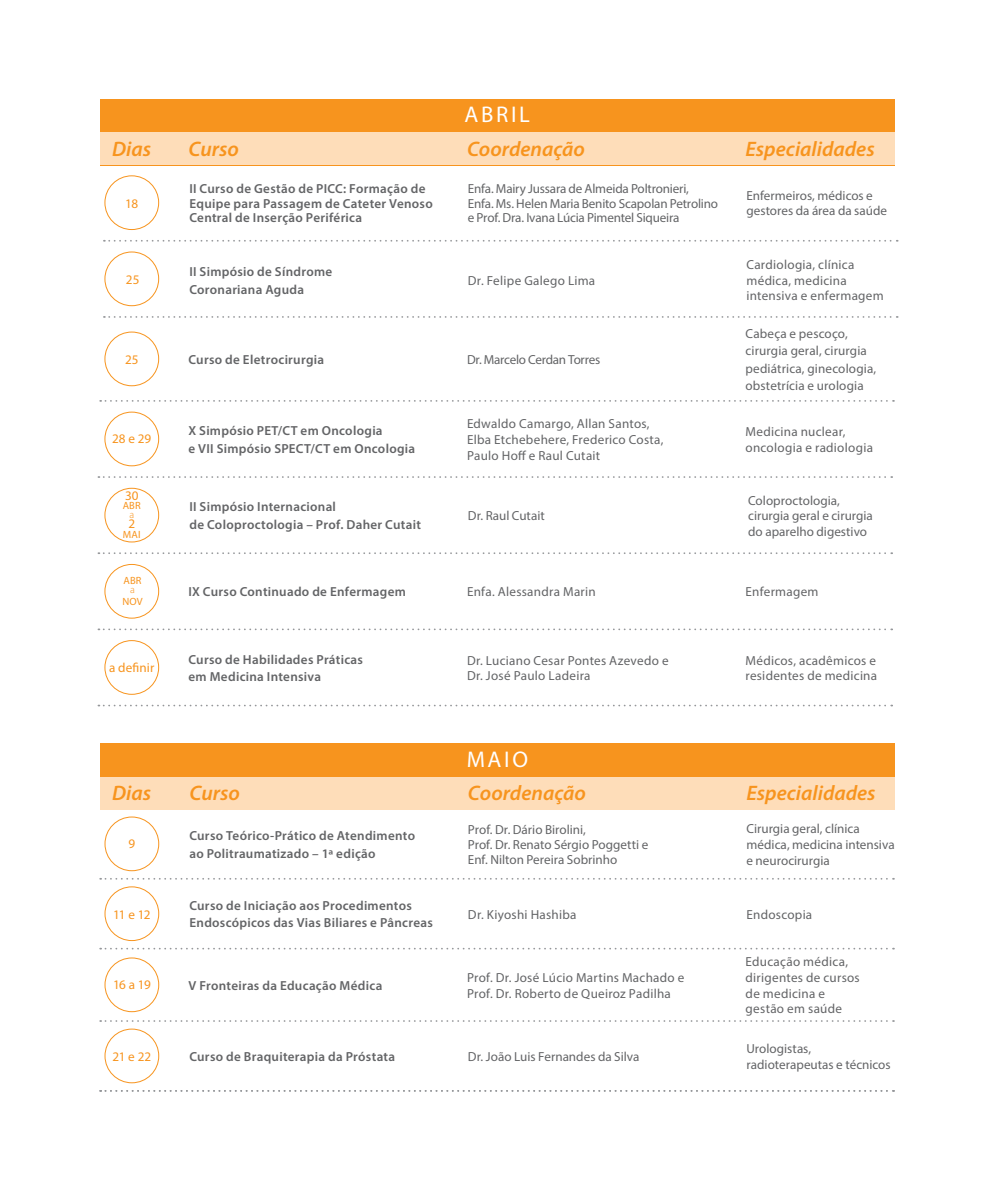
<style>
.page{position:relative;width:993px;height:1191px;background:#fff}
.page>*{position:absolute;margin:0;border:0;box-sizing:border-box;transform-origin:0 0}
.t1{font:22.75px "Myriad Pro";letter-spacing:.115em;color:#fff}
.t2{font:italic 600 21px "Myriad Pro";color:#f7941e}
.t3{font:13.12px/15.8px "Myriad Pro";letter-spacing:.01em;color:#636466}
.t4{font:600 13.12px/17.5px "Myriad Pro";letter-spacing:.02em;color:#636466}
.t5{font:13.12px/14.9px "Myriad Pro";letter-spacing:-.015em;color:#636466}
.t6{font:13.12px "Myriad Pro";letter-spacing:.005em;color:#f7941e}
.t7{font:13.12px "Myriad Pro";letter-spacing:-.02em;color:#636466}
.t8{font:10.5px "Myriad Pro";letter-spacing:.015em;color:#f7941e}
.t9{font:300 10.5px "Myriad Pro";color:#f7941e}
</style>
<div class="page">
<svg style="left:100px;top:878px;width:793px;height:1px"></svg>
<svg style="left:100px;top:947px;width:793px;height:2px"></svg>
<svg style="left:100px;top:1090px;width:793px;height:1px"></svg>
<div style="left:100px;top:743px;width:794px;height:67px;background:#f7941e"></div>
<div style="left:100px;top:777px;width:794px;height:33px;background:#feddb9"></div>
<div style="left:104px;top:816px;width:55px;height:55px;border:1px solid #f7941e;border-radius:50%"></div>
<div style="left:104px;top:886px;width:55px;height:55px;border:1px solid #f7941e;border-radius:50%"></div>
<div style="left:104px;top:1028px;width:55px;height:55px;border:1px solid #f7941e;border-radius:50%"></div>
<svg style="left:100px;top:1020px;width:793px;height:2px"></svg>
<div style="left:104px;top:957px;width:55px;height:55px;border:1px solid #f7941e;border-radius:50%"></div>
<svg style="left:98px;top:628px;width:793px;height:2px"></svg>
<svg style="left:98px;top:704px;width:793px;height:2px"></svg>
<svg style="left:98px;top:552px;width:793px;height:2px"></svg>
<svg style="left:98px;top:476px;width:793px;height:2px"></svg>
<div style="left:104px;top:640px;width:55px;height:54px;border:1px solid #f7941e;border-radius:50%"></div>
<div style="left:100px;top:99px;width:794px;height:66px;background:#f7941e"></div>
<div style="left:100px;top:132px;width:794px;height:33px;background:#feddb9"></div>
<div style="left:104px;top:564px;width:55px;height:54px;border:1px solid #f7941e;border-radius:50%"></div>
<div style="left:104px;top:488px;width:55px;height:54px;border:1px solid #f7941e;border-radius:50%"></div>
<div style="left:104px;top:175px;width:55px;height:55px;border:1px solid #f7941e;border-radius:50%"></div>
<svg style="left:104px;top:316px;width:793px;height:2px"></svg>
<div style="left:104px;top:251px;width:55px;height:55px;border:1px solid #f7941e;border-radius:50%"></div>
<svg style="left:104px;top:240px;width:793px;height:2px"></svg>
<svg style="left:100px;top:400px;width:793px;height:2px"></svg>
<div style="left:104px;top:412px;width:55px;height:54px;border:1px solid #f7941e;border-radius:50%"></div>
<div style="left:104px;top:331px;width:55px;height:55px;border:1px solid #f7941e;border-radius:50%"></div>
<h1 class="t1" style="left:464px;top:101px;width:67px">ABRIL</h1>
<h2 class="t2" style="left:112px;top:136px;width:40px">Dias</h2>
<h2 class="t2" style="left:188px;top:136px;width:52px">Curso</h2>
<h2 class="t2" style="left:467px;top:136px;width:119px">Coordenação</h2>
<h2 class="t2" style="left:745px;top:136px;width:131px">Especialidades</h2>
<p class="t5" style="left:467px;top:181px;width:252px">Enfa. Mairy Jussara de Almeida Poltronieri,<br>Enfa. Ms. Helen Maria Benito Scapolan Petrolino e Prof. Dra. Ivana Lúcia Pimentel Siqueira</p>
<p class="t4" style="left:189px;top:180px;width:245px;line-height:14.9px">II Curso de Gestão de PICC: Formação de<br>Equipe para Passagem de Cateter Venoso<br>Central de Inserção Periférica</p>
<p class="t6" style="left:125px;top:195px;width:14px">18</p>
<p class="t3" style="left:746px;top:187px;width:142px">Enfermeiros, médicos e gestores da área da saúde</p>
<p class="t6" style="left:126px;top:272px;width:15px">25</p>
<p class="t4" style="left:189px;top:263px;width:144px">II Simpósio de Síndrome<br>Coronariana Aguda</p>
<p class="t6" style="left:125px;top:351px;width:15px">25</p>
<p class="t4" style="left:188px;top:350px;width:137px">Curso de Eletrocirurgia</p>
<p class="t3" style="left:467px;top:273px;width:129px">Dr. Felipe Galego Lima</p>
<p class="t7" style="left:467px;top:351px;width:135px">Dr. Marcelo Cerdan Torres</p>
<p class="t3" style="left:746px;top:256px;width:139px">Cardiologia, clínica médica, medicina intensiva e enfermagem</p>
<p class="t3" style="left:745px;top:324px;width:132px;line-height:17.5px">Cabeça e pescoço, cirurgia geral, cirurgia pediátrica, ginecologia, obstetrícia e urologia</p>
<p class="t3" style="left:467px;top:415px;width:198px">Edwaldo Camargo, Allan Santos,<br>Elba Etchebehere, Frederico Costa,<br>Paulo Hoff e Raul Cutait</p>
<p class="t4" style="left:188px;top:421px;width:228px">X Simpósio PET/CT em Oncologia<br>e VII Simpósio SPECT/CT em Oncologia</p>
<p class="t6" style="left:112px;top:430px;width:41px">28 e 29</p>
<p class="t3" style="left:745px;top:423px;width:129px">Medicina nuclear, oncologia e radiologia</p>
<p class="t6" style="left:125px;top:488px;width:15px">30</p>
<p class="t9" style="left:129px;top:508px;width:6px">a</p>
<p class="t6" style="left:128px;top:516px;width:8px">2</p>
<p class="t8" style="left:123px;top:528px;width:19px">MAI</p>
<p class="t8" style="left:123px;top:499px;width:20px">ABR</p>
<p class="t8" style="left:123px;top:574px;width:20px">ABR</p>
<p class="t9" style="left:130px;top:583px;width:6px">a</p>
<p class="t8" style="left:122px;top:595px;width:22px">NOV</p>
<p class="t4" style="left:189px;top:498px;width:233px">II Simpósio Internacional<br>de Coloproctologia – Prof. Daher Cutait</p>
<p class="t3" style="left:467px;top:507px;width:78px">Dr. Raul Cutait</p>
<p class="t3" style="left:748px;top:492px;width:126px">Coloproctologia, cirurgia geral e cirurgia do aparelho digestivo</p>
<p class="t4" style="left:188px;top:583px;width:219px">IX Curso Continuado de Enfermagem</p>
<p class="t3" style="left:467px;top:584px;width:130px">Enfa. Alessandra Marin</p>
<p class="t3" style="left:745px;top:584px;width:74px">Enfermagem</p>
<p class="t4" style="left:188px;top:650px;width:176px">Curso de Habilidades Práticas em Medicina Intensiva</p>
<p class="t6" style="left:109px;top:660px;width:47px">a definir</p>
<p class="t3" style="left:745px;top:652px;width:133px">Médicos, acadêmicos e residentes de medicina</p>
<p class="t3" style="left:467px;top:652px;width:203px">Dr. Luciano Cesar Pontes Azevedo e<br>Dr. José Paulo Ladeira</p>
<h1 class="t1" style="left:466px;top:745px;width:63px">MAIO</h1>
<h2 class="t2" style="left:112px;top:780px;width:40px">Dias</h2>
<h2 class="t2" style="left:189px;top:780px;width:52px">Curso</h2>
<h2 class="t2" style="left:468px;top:780px;width:119px">Coordenação</h2>
<h2 class="t2" style="left:746px;top:780px;width:131px">Especialidades</h2>
<p class="t6" style="left:128px;top:836px;width:8px">9</p>
<p class="t4" style="left:189px;top:826px;width:227px">Curso Teórico-Prático de Atendimento ao Politraumatizado – 1ª edição</p>
<p class="t3" style="left:468px;top:822px;width:182px;line-height:14.9px">Prof. Dr. Dário Birolini,<br>Prof. Dr. Renato Sérgio Poggetti e<br>Enf. Nilton Pereira Sobrinho</p>
<p class="t3" style="left:746px;top:820px;width:150px">Cirurgia geral, clínica médica, medicina intensiva e neurocirurgia</p>
<p class="t4" style="left:189px;top:896px;width:245px">Curso de Iniciação aos Procedimentos<br>Endoscópicos das Vias Biliares e Pâncreas</p>
<p class="t6" style="left:113px;top:906px;width:39px">11 e 12</p>
<p class="t3" style="left:468px;top:906px;width:110px">Dr. Kiyoshi Hashiba</p>
<p class="t3" style="left:746px;top:906px;width:67px">Endoscopia</p>
<p class="t6" style="left:113px;top:976px;width:39px">16 a 19</p>
<p class="t4" style="left:188px;top:976px;width:195px">V Fronteiras da Educação Médica</p>
<p class="t3" style="left:467px;top:969px;width:219px">Prof. Dr. José Lúcio Martins Machado e<br>Prof. Dr. Roberto de Queiroz Padilha</p>
<p class="t3" style="left:745px;top:953px;width:116px">Educação médica, dirigentes de cursos de medicina e gestão em saúde</p>
<p class="t6" style="left:112px;top:1048px;width:40px">21 e 22</p>
<p class="t3" style="left:746px;top:1040px;width:146px">Urologistas, radioterapeutas e técnicos</p>
<p class="t4" style="left:189px;top:1047px;width:207px">Curso de Braquiterapia da Próstata</p>
<p class="t3" style="left:468px;top:1048px;width:173px">Dr. João Luis Fernandes da Silva</p>
</div>
